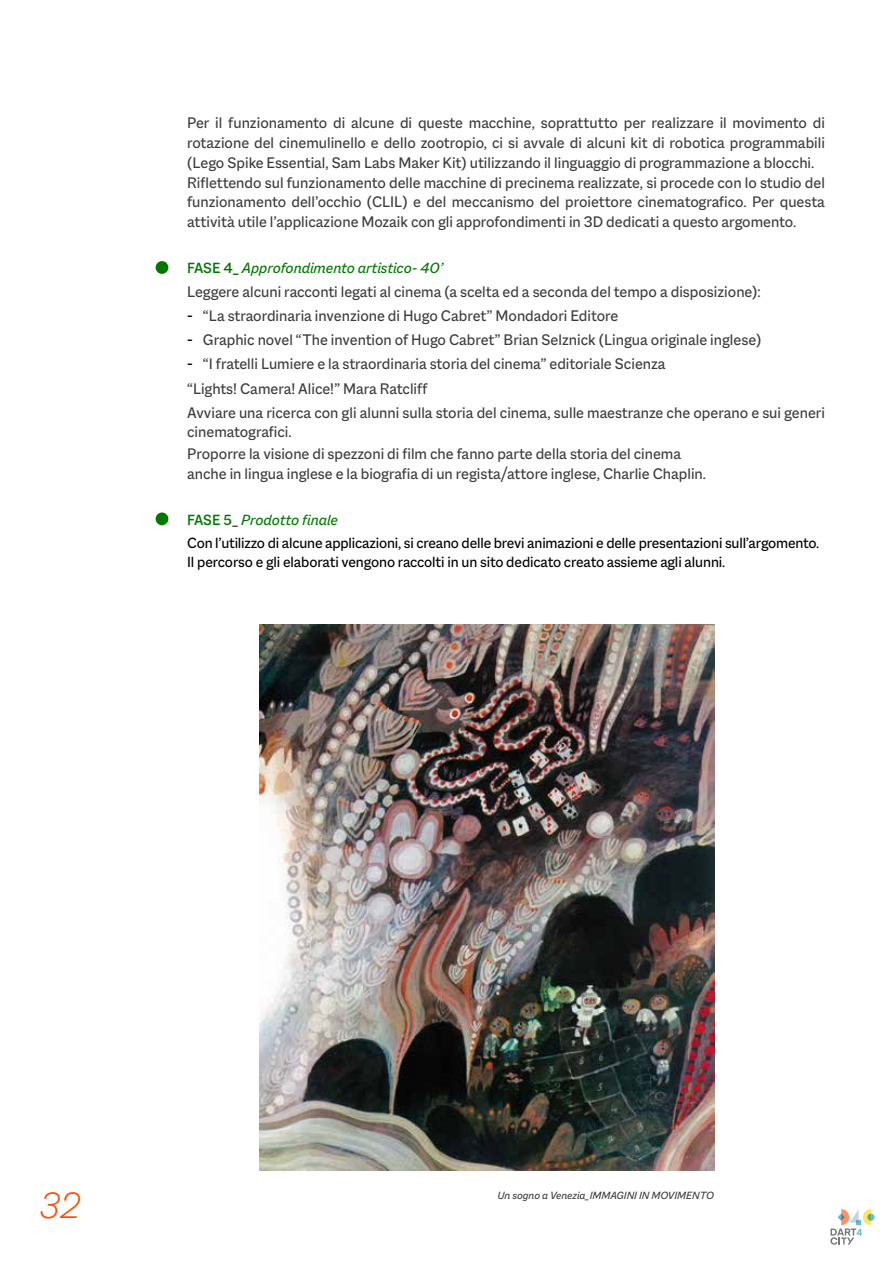
<style>
.page{position:relative;width:893px;height:1263px;background:#fff}
.page>*{position:absolute;margin:0;border:0;box-sizing:border-box;transform-origin:0 0}
.t1{font:italic 300 36px "Eina 01";color:#ff4a00}
.t2{font:16.5px/19.8px "Macklin Sans";color:#3c3c3b}
.t3{font:15.9px/23.4px "Macklin Sans";letter-spacing:-.01em;color:#000}
.t4{font:italic 15.9px "Macklin Sans";color:#007800}
.t5{font:italic 11.25px "Macklin Sans";color:#3c3c3b}
.s1{font-weight:500;font-style:normal}
.s2{font-size:18px;color:#000}
.s3{font-weight:500;color:#007800}
.s4{font-size:16.5px;color:#3c3c3b}
.s5{font-style:italic;color:#007800}
</style>
<div class="page">
<img style="left:260px;top:625px;width:454px;height:546px">
<div style="left:156px;top:261px;width:12px;height:13px;background:#007800;border-radius:50%"></div>
<div style="left:156px;top:512px;width:12px;height:13px;background:#007800;border-radius:50%"></div>
<svg style="left:830px;top:1209px;width:45px;height:36px"></svg>
<p class="t2" style="left:187px;top:113px;width:639px">Per il funzionamento di alcune di queste macchine, soprattutto per realizzare il movimento di rotazione del cinemulinello e dello zootropio, ci si avvale di alcuni kit di robotica programmabili (Lego Spike Essential, Sam Labs Maker Kit) utilizzando il linguaggio di programmazione a blocchi.<br>Riflettendo sul funzionamento delle macchine di precinema realizzate, si procede con lo studio del funzionamento dell’occhio (CLIL) e del meccanismo del proiettore cinematografico. Per questa attività utile l’applicazione Mozaik con gli approfondimenti in 3D dedicati a questo argomento.</p>
<p class="t4" style="left:187px;top:259px;width:257px"><span class="s1">FASE 4_</span> Approfondimento artistico- 40’</p>
<p class="t2" style="left:187px;top:282px;width:575px">Leggere alcuni racconti legati al cinema (a scelta ed a seconda del tempo a disposizione):</p>
<p class="t2" style="left:187px;top:306px;width:433px"><span class="s2">-</span> “La straordinaria invenzione di Hugo Cabret” Mondadori Editore</p>
<p class="t2" style="left:187px;top:330px;width:576px"><span class="s2">-</span> Graphic novel “The invention of Hugo Cabret” Brian Selznick (Lingua originale inglese)</p>
<p class="t2" style="left:187px;top:352px;width:639px;line-height:24px"><span class="s2">-</span> “I fratelli Lumiere e la straordinaria storia del cinema” editoriale Scienza<br>“Lights! Camera! Alice!” Mara Ratcliff<br>Avviare una ricerca con gli alunni sulla storia del cinema, sulle maestranze che operano e sui generi</p>
<p class="t2" style="left:187px;top:421px;width:496px;line-height:21.3px">cinematografici.<br>Proporre la visione di spezzoni di film che fanno parte della storia del cinema</p>
<p class="t2" style="left:187px;top:463px;width:520px">anche in lingua inglese e la biografia di un regista/attore inglese, Charlie Chaplin.</p>
<p class="t3" style="left:187px;top:508px;width:634px"><span class="s3">FASE 5</span><span class="s4">_</span> <span class="s5">Prodotto finale<br></span>Con l’utilizzo di alcune applicazioni, si creano delle brevi animazioni e delle presentazioni sull’argomento.</p>
<p class="t3" style="left:187px;top:550px;width:540px">Il percorso e gli elaborati vengono raccolti in un sito dedicato creato assieme agli alunni.</p>
<h1 class="t1" style="left:39px;top:1178px;width:43px">32</h1>
<p class="t5" style="left:497px;top:1189px;width:218px">Un sogno a Venezia_IMMAGINI IN MOVIMENTO</p>
</div>
